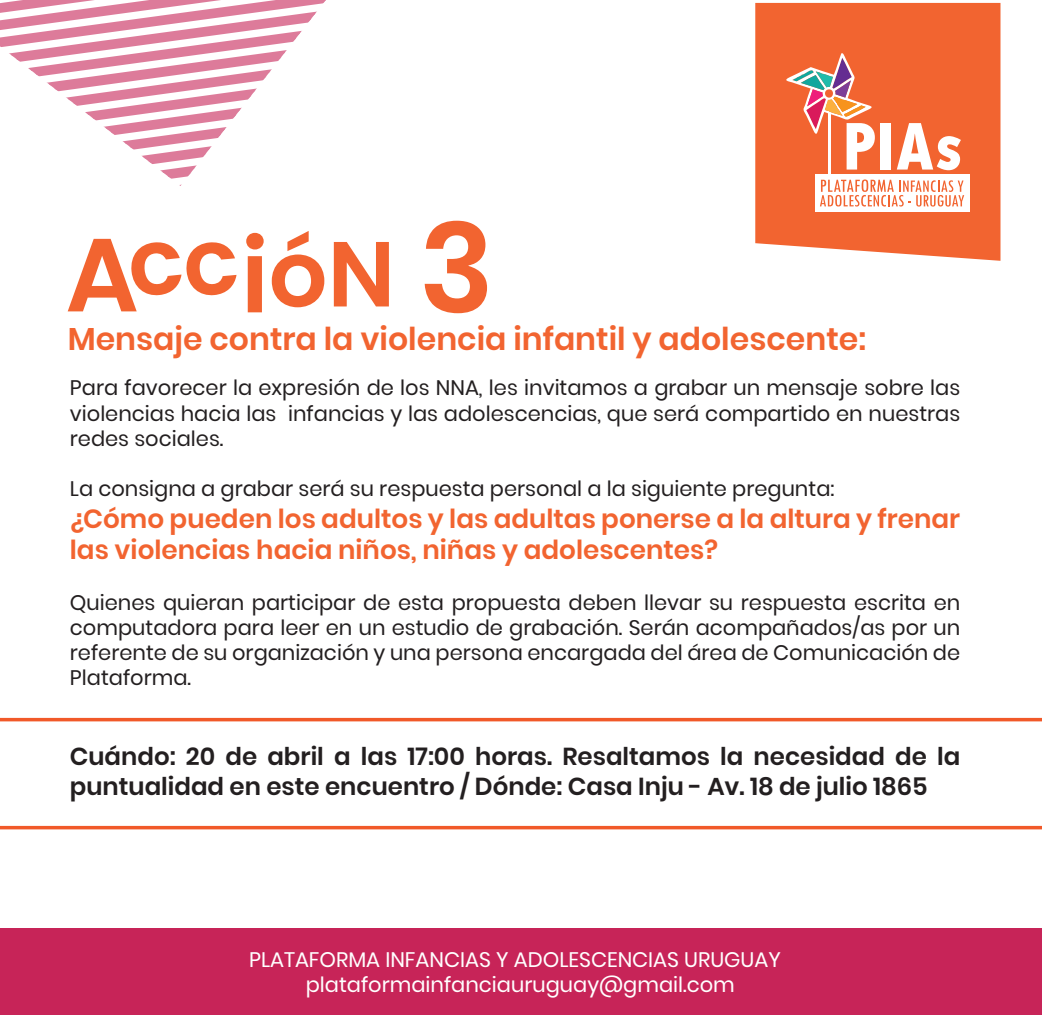
<style>
.page{position:relative;width:1042px;height:1015px;background:#fff}
.page>*{position:absolute;margin:0;border:0;box-sizing:border-box;transform-origin:0 0}
.t1{font:600 124.95px "Poppins";color:#f26430}
.t2{font:600 31.5px "Poppins";color:#f26430}
.t3{font:600 26.25px/31.5px "Poppins";color:#f26430}
.t4{font:600 24.5px/29.4px "Poppins";color:#231f20}
.t5{font:21px/25.2px "Poppins";color:#231f20;text-align:justify}
.t6{font:21px/25.2px "Poppins";color:#fff;text-align:center}
</style>
<div class="page">
<div style="left:755px;top:3px;width:245px;height:258px;background:#f26430"></div>
<div style="left:880px;top:123px;width:10px;height:46px;background:#fff"></div>
<svg style="left:897px;top:123px;width:64px;height:47px"></svg>
<div style="left:815px;top:174px;width:154px;height:37px;background:#fff"></div>
<svg style="left:786px;top:52px;width:89px;height:117px"></svg>
<hr style="left:828px;top:113px;width:3px;height:61px;background:#fff">
<svg style="left:820px;top:179px;width:144px;height:27px"></svg>
<svg style="left:68px;top:239px;width:168px;height:72px"></svg>
<svg style="left:246px;top:233px;width:18px;height:79px"></svg>
<svg style="left:272px;top:231px;width:52px;height:76px"></svg>
<svg style="left:334px;top:242px;width:55px;height:64px"></svg>
<svg style="left:0;top:717px;width:1042px;height:4px;background:#f47e59"></svg>
<svg style="left:0;top:825px;width:1042px;height:4px;background:#f47e59"></svg>
<svg style="left:0;top:0;width:326px;height:186px"></svg>
<div style="left:0;top:928px;width:1042px;height:86px;background:#c72458"></div>
<h1 class="t1" style="left:419px;top:196px;width:76px">3</h1>
<h2 class="t2" style="left:68px;top:320px;width:800px">Mensaje contra la violencia infantil y adolescente:</h2>
<p class="t5" style="left:70px;top:375px;width:892px">Para favorecer la expresión de los NNA, les invitamos a grabar un mensaje sobre las violencias hacia las infancias y las adolescencias, que será compartido en nuestras redes sociales.</p>
<p class="t5" style="left:70px;top:476px;width:766px">La consigna a grabar será su respuesta personal a la siguiente pregunta:</p>
<p class="t3" style="left:70px;top:503px;width:892px">¿Cómo pueden los adultos y las adultas ponerse a la altura y frenar las violencias hacia niños, niñas y adolescentes?</p>
<p class="t5" style="left:70px;top:589px;width:892px">Quienes quieran participar de esta propuesta deben llevar su respuesta escrita en computadora para leer en un estudio de grabación. Serán acompañados/as por un referente de su organización y una persona encargada del área de Comunicación de Plataforma.</p>
<p class="t4" style="left:70px;top:742px;width:892px">Cuándo: 20 de abril a las 17:00 horas. Resaltamos la necesidad de la puntualidad en este encuentro / Dónde: Casa Inju - Av. 18 de julio 1865</p>
<p class="t6" style="left:249px;top:946px;width:533px">PLATAFORMA INFANCIAS Y ADOLESCENCIAS URUGUAY plataformainfanciauruguay@gmail.com</p>
</div>
